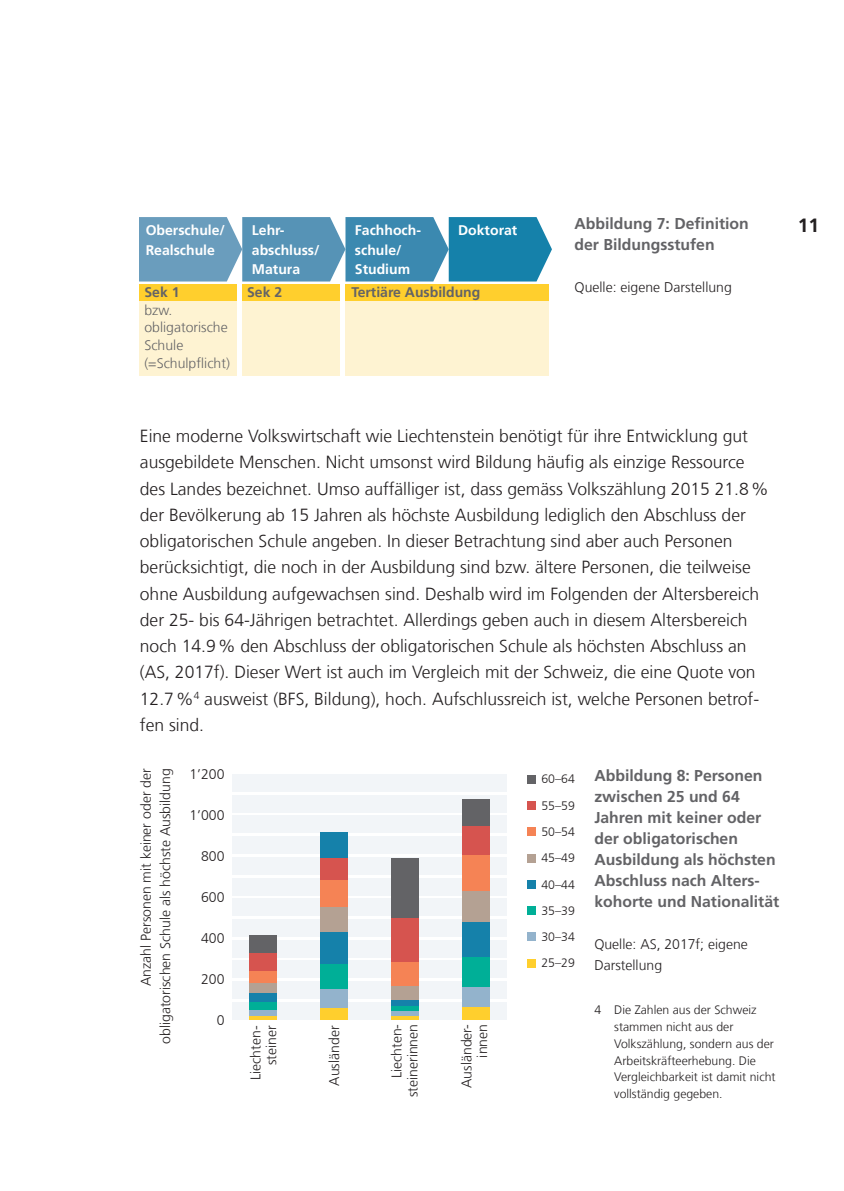
<style>
.page{position:relative;width:844px;height:1191px;background:#fff}
.page>*{position:absolute;margin:0;border:0;box-sizing:border-box;transform-origin:0 0}
.t1{font:700 19.25px "Frutiger";color:#231f20}
.t2{font:300 17.5px/26.2px "Frutiger";color:#231f20}
.t3{font:700 15.75px/21px "Frutiger";color:#636366}
.t4{font:300 14px/15.8px "Frutiger";color:#231f20;text-align:right}
.t5{font:700 14px/19.2px "Frutiger";color:#fff}
.t6{font:300 14px/17.5px "Frutiger";color:#636366}
.t7{font:700 14px "Frutiger";color:#636366}
.t8{font:300 12.25px/26.2px "Frutiger";color:#231f20}
</style>
<div class="page">
<svg style="left:139px;top:217px;width:413px;height:64px;background:#5296b8"></svg>
<div style="left:139px;top:284px;width:97px;height:17px;background:#ffcf2d"></div>
<div style="left:139px;top:301px;width:97px;height:75px;background:#fef3d2"></div>
<div style="left:242px;top:301px;width:97px;height:75px;background:#fef3d2"></div>
<div style="left:345px;top:301px;width:203px;height:75px;background:#fef3d2"></div>
<div style="left:242px;top:284px;width:97px;height:17px;background:#ffcf2d"></div>
<div style="left:345px;top:284px;width:203px;height:17px;background:#ffcf2d"></div>
<div style="left:232px;top:774px;width:275px;height:18px;background:#f2f5f8"></div>
<div style="left:232px;top:795px;width:275px;height:17px;background:#f2f5f8"></div>
<div style="left:232px;top:815px;width:275px;height:18px;background:#f2f5f8"></div>
<div style="left:232px;top:836px;width:275px;height:18px;background:#f2f5f8"></div>
<div style="left:232px;top:857px;width:275px;height:17px;background:#f2f5f8"></div>
<div style="left:232px;top:877px;width:275px;height:18px;background:#f2f5f8"></div>
<div style="left:232px;top:898px;width:275px;height:18px;background:#f2f5f8"></div>
<div style="left:232px;top:919px;width:275px;height:18px;background:#f2f5f8"></div>
<div style="left:232px;top:940px;width:275px;height:17px;background:#f2f5f8"></div>
<div style="left:232px;top:960px;width:275px;height:18px;background:#f2f5f8"></div>
<div style="left:232px;top:981px;width:275px;height:18px;background:#f2f5f8"></div>
<div style="left:232px;top:1002px;width:275px;height:17px;background:#f2f5f8"></div>
<svg style="left:249px;top:1015px;width:28px;height:4px"></svg>
<div style="left:320px;top:1007px;width:28px;height:12px;background:#ffcf2d"></div>
<svg style="left:391px;top:1015px;width:28px;height:4px"></svg>
<div style="left:462px;top:1006px;width:28px;height:13px;background:#ffcf2d"></div>
<div style="left:249px;top:1009px;width:28px;height:6px;background:#93b3cc"></div>
<div style="left:320px;top:988px;width:28px;height:19px;background:#93b3cc"></div>
<hr style="left:391px;top:1011px;width:28px;height:4px;background:#93b3cc">
<div style="left:462px;top:987px;width:28px;height:19px;background:#93b3cc"></div>
<div style="left:249px;top:1001px;width:28px;height:8px;background:#00af97"></div>
<div style="left:320px;top:963px;width:28px;height:25px;background:#00af97"></div>
<div style="left:391px;top:1005px;width:28px;height:6px;background:#00af97"></div>
<div style="left:462px;top:956px;width:28px;height:31px;background:#00af97"></div>
<div style="left:249px;top:993px;width:28px;height:8px;background:#1581aa"></div>
<div style="left:320px;top:931px;width:28px;height:32px;background:#1581aa"></div>
<div style="left:391px;top:1000px;width:28px;height:5px;background:#1581aa"></div>
<div style="left:462px;top:921px;width:28px;height:35px;background:#1581aa"></div>
<div style="left:249px;top:982px;width:28px;height:11px;background:#b4a193"></div>
<div style="left:320px;top:906px;width:28px;height:25px;background:#b4a193"></div>
<div style="left:391px;top:985px;width:28px;height:15px;background:#b4a193"></div>
<div style="left:462px;top:891px;width:28px;height:30px;background:#b4a193"></div>
<div style="left:249px;top:970px;width:28px;height:13px;background:#f58355"></div>
<div style="left:320px;top:880px;width:28px;height:26px;background:#f58355"></div>
<div style="left:391px;top:961px;width:28px;height:24px;background:#f58355"></div>
<div style="left:462px;top:855px;width:28px;height:36px;background:#f58355"></div>
<div style="left:249px;top:953px;width:28px;height:17px;background:#d6544f"></div>
<div style="left:320px;top:857px;width:28px;height:23px;background:#d6544f"></div>
<div style="left:391px;top:917px;width:28px;height:45px;background:#d6544f"></div>
<div style="left:462px;top:825px;width:28px;height:30px;background:#d6544f"></div>
<div style="left:249px;top:936px;width:28px;height:17px;background:#636366"></div>
<div style="left:320px;top:832px;width:28px;height:25px;background:#1581aa"></div>
<div style="left:391px;top:858px;width:28px;height:60px;background:#636366"></div>
<div style="left:462px;top:799px;width:28px;height:26px;background:#636366"></div>
<div style="left:527px;top:775px;width:8px;height:8px;background:#636366"></div>
<div style="left:527px;top:801px;width:8px;height:8px;background:#d6544f"></div>
<div style="left:527px;top:827px;width:8px;height:9px;background:#f58355"></div>
<div style="left:527px;top:854px;width:8px;height:8px;background:#b4a193"></div>
<div style="left:527px;top:880px;width:8px;height:8px;background:#1581aa"></div>
<div style="left:527px;top:906px;width:8px;height:8px;background:#00af97"></div>
<div style="left:527px;top:932px;width:8px;height:9px;background:#93b3cc"></div>
<div style="left:527px;top:959px;width:8px;height:8px;background:#ffcf2d"></div>
<p class="t5" style="left:146px;top:221px;width:81px">Oberschule/<br>Realschule</p>
<p class="t5" style="left:252px;top:221px;width:69px">Lehr&shy;abschluss/<br>Matura</p>
<p class="t5" style="left:355px;top:221px;width:68px">Fachhoch&shy;schule/<br>Studium</p>
<p class="t5" style="left:458px;top:221px;width:61px">Doktorat</p>
<p class="t7" style="left:144px;top:284px;width:37px">Sek 1</p>
<p class="t6" style="left:144px;top:301px;width:87px">bzw. obligatorische<br>Schule (=Schulpflicht)</p>
<p class="t7" style="left:247px;top:284px;width:37px">Sek 2</p>
<p class="t7" style="left:351px;top:284px;width:130px">Tertiäre Ausbildung</p>
<p class="t3" style="left:574px;top:213px;width:176px">Abbildung 7: Definition</p>
<p class="t1" style="left:797px;top:214px;width:23px">11</p>
<p class="t3" style="left:574px;top:234px;width:142px">der Bildungsstufen</p>
<p class="t4" style="left:574px;top:279px;width:159px">Quelle: eigene Darstellung</p>
<p class="t2" style="left:140px;top:423px;width:630px">Eine moderne Volkswirtschaft wie Liechtenstein benötigt für ihre Entwicklung gut ausgebildete Menschen. Nicht umsonst wird Bildung häufig als einzige Ressource des Landes bezeichnet. Umso auffälliger ist, dass gemäss Volkszählung 2015 21.8% der Bevölkerung ab 15 Jahren als höchste Ausbildung lediglich den Abschluss der obligatorischen Schule angeben. In dieser Betrachtung sind aber auch Personen berücksichtigt, die noch in der Ausbildung sind bzw. ältere Personen, die teilweise ohne Ausbildung aufgewachsen sind. Deshalb wird im Folgenden der Altersbereich der 25- bis 64-Jährigen betrachtet. Allerdings geben auch in diesem Altersbereich noch 14.9% den Abschluss der obligatorischen Schule als höchsten Abschluss an (AS, 2017f). Dieser Wert ist auch im Vergleich mit der Schweiz, die eine Quote von 12.7%<sup>4</sup> ausweist (BFS, Bildung), hoch. Aufschlussreich ist, welche Personen betrof&shy;fen sind.</p>
<p class="t4" style="left:136px;top:1043px;width:277px;line-height:19.2px;rotate:-90deg">Anzahl Personen mit keiner oder der obligatorischen Schule als höchste Ausbildung</p>
<p class="t8" style="left:541px;top:766px;width:35px;text-align:justify">60–64<br>55–59<br>50–54<br>45–49<br>40–44<br>35–39<br>30–34<br>25–29</p>
<p class="t4" style="left:189px;top:766px;width:37px">1’200</p>
<p class="t4" style="left:189px;top:807px;width:37px">1’000</p>
<p class="t4" style="left:201px;top:848px;width:25px">800</p>
<p class="t4" style="left:201px;top:889px;width:25px">600</p>
<p class="t4" style="left:201px;top:930px;width:25px">400</p>
<p class="t4" style="left:201px;top:971px;width:25px">200</p>
<p class="t4" style="left:217px;top:1012px;width:9px">0</p>
<p class="t4" style="left:248px;top:1080px;width:56px;rotate:-90deg">Liechten&shy;steiner</p>
<p class="t4" style="left:326px;top:1085px;width:61px;rotate:-90deg">Ausländer</p>
<p class="t4" style="left:389px;top:1097px;width:75px;rotate:-90deg">Liechten&shy;steinerinnen</p>
<p class="t4" style="left:458px;top:1088px;width:65px;rotate:-90deg">Ausländer&shy;innen</p>
<p class="t3" style="left:594px;top:764px;width:186px">Abbildung 8: Personen zwischen 25 und 64<br>Jahren mit keiner oder der obligatorischen<br>Ausbildung als höchsten<br>Abschluss nach Alters&shy;kohorte und Nationalität</p>
<p class="t4" style="left:594px;top:933px;width:155px;line-height:21px;text-align:left">Quelle: AS, 2017f; eigene<br>Darstellung</p>
<p class="t8" style="left:614px;top:1001px;width:163px;line-height:16.8px;text-indent:-20px">4 Die Zahlen aus der Schweiz stammen nicht aus der<br>Volkszählung, sondern aus der<br>Arbeitskräfteerhebung. Die<br>Vergleichbarkeit ist damit nicht vollständig gegeben.</p>
</div>
